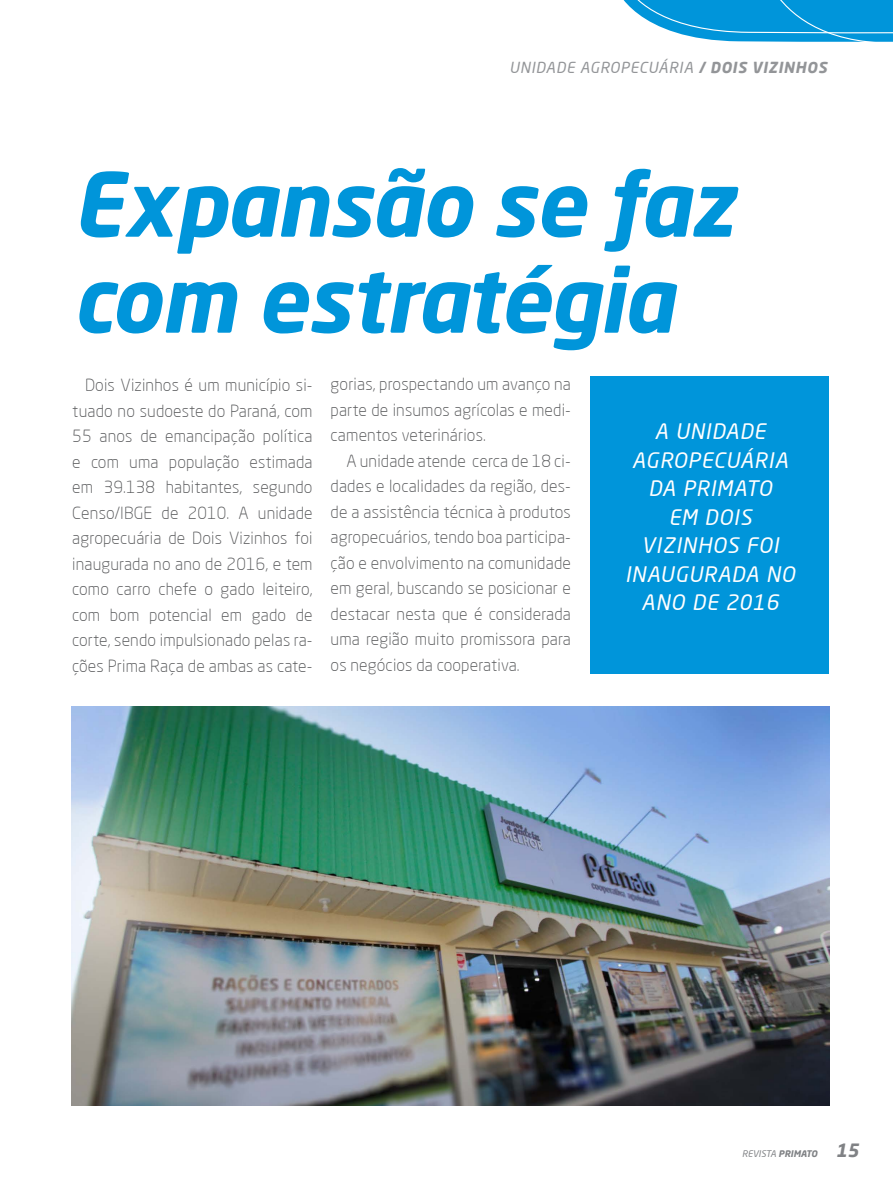
<style>
.page{position:relative;width:893px;height:1191px;background:#fff}
.page>*{position:absolute;margin:0;border:0;box-sizing:border-box;transform-origin:0 0}
.t1{font:italic 700 87px/96px "Neo Sans Pro";letter-spacing:-.01em;color:#0095da}
.t2{font:italic 21px/28.5px "Neo Sans Pro";letter-spacing:.04em;color:#fff;text-align:center}
.t3{font:300 16.5px/25.5px "Neo Sans Pro";letter-spacing:.01em;color:#58595b;text-align:justify}
.t4{font:italic 15px "Neo Sans Pro";letter-spacing:.05em;color:#939598}
.t5{font:italic 9px "Neo Sans Pro";color:#808285}
.s1{font-weight:700}
.s2{font-weight:700;font-size:18px}
</style>
<div class="page">
<svg style="left:623px;top:0;width:270px;height:42px;background:#2aa6e0"></svg>
<img style="left:72px;top:706px;width:757px;height:400px">
<div style="left:590px;top:376px;width:239px;height:298px;background:#0095da"></div>
<p class="t4" style="left:509px;top:58px;width:319px">UNIDADE AGROPECUÁRIA <span class="s1">/ DOIS VIZINHOS</span></p>
<h1 class="t1" style="left:72px;top:154px;width:663px">Expansão se faz com estratégia</h1>
<p class="t3" style="left:72px;top:372px;width:242px;text-indent:13px">Dois Vizinhos é um município si&shy;tuado no sudoeste do Paraná, com 55 anos de emancipação política e com uma população estimada em 39.138 habitantes, segundo Censo/IBGE de 2010. A unidade agropecuária de Dois Vizinhos foi inaugurada no ano de 2016, e tem como carro chefe o gado leiteiro, com bom potencial em gado de corte, sendo impulsionado pelas ra&shy;ções Prima Raça de ambas as cate-</p>
<p class="t3" style="left:331px;top:371px;width:242px">gorias, prospectando um avanço na parte de insumos agrícolas e medi&shy;camentos veterinários.</p>
<p class="t2" style="left:625px;top:417px;width:171px">A UNIDADE<br>AGROPECUÁRIA<br>DA PRIMATO<br>EM DOIS<br>VIZINHOS FOI<br>INAUGURADA NO<br>ANO DE 2016</p>
<p class="t3" style="left:331px;top:447px;width:242px;text-indent:16px">A unidade atende cerca de 18 ci&shy;dades e localidades da região, des&shy;de a assistência técnica à produtos agropecuários, tendo boa participa&shy;ção e envolvimento na comunidade em geral, buscando se posicionar e destacar nesta que é considerada uma região muito promissora para os negócios da cooperativa.</p>
<p class="t5" style="left:742px;top:1147px;width:118px">REVISTA <span class="s1">PRIMATO</span> <span class="s2">15</span></p>
</div>
